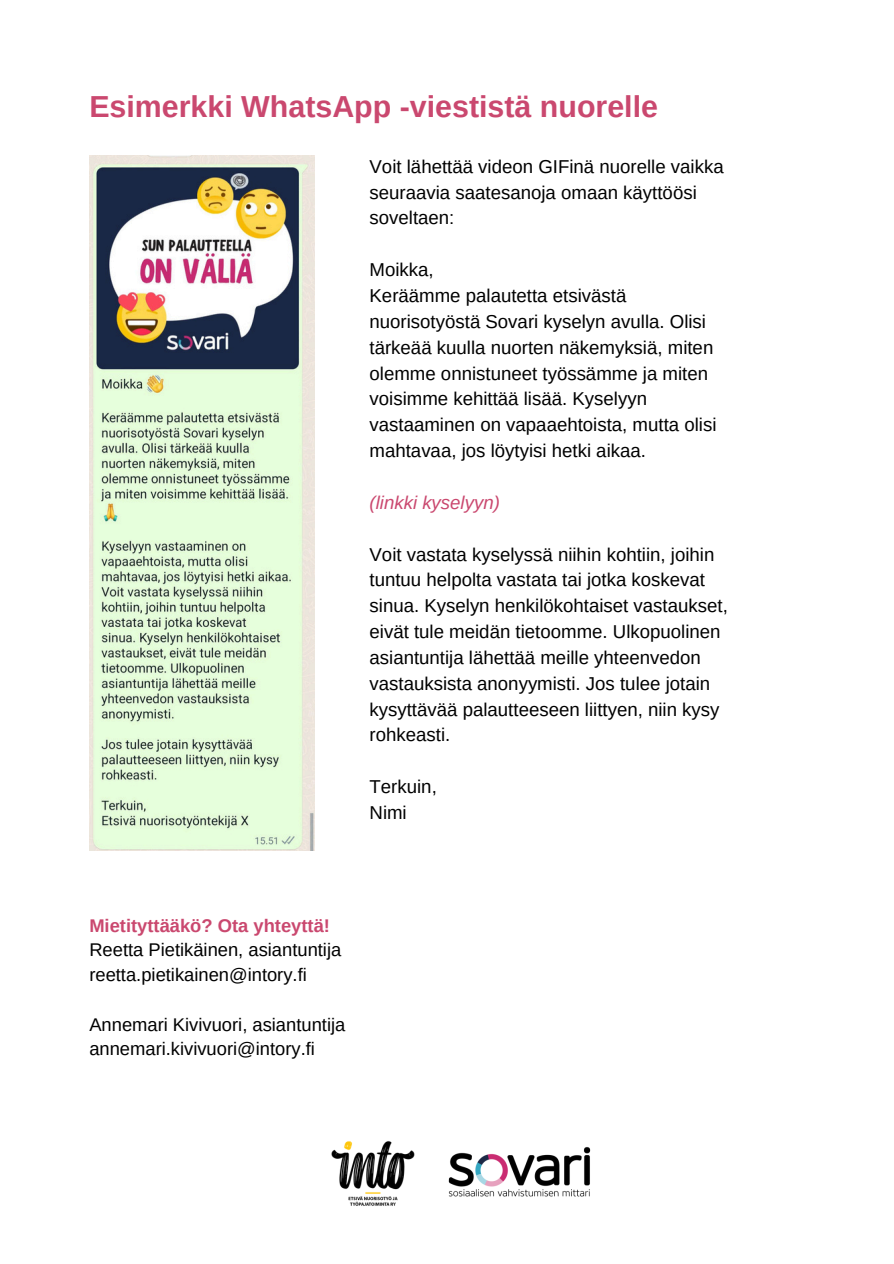
<style>
.page{position:relative;width:894px;height:1264px;background:#fff}
.page>*{position:absolute;margin:0;border:0;box-sizing:border-box;transform-origin:0 0}
.t1{font:700 30.3px "Arimo";color:#ca486f}
.t2{font:18.6px/25.8px "Arimo";color:#000}
.t3{font:italic 18.6px "Arimo";color:#ca486f}
.t4{font:18.3px "Arimo";color:#000}
.t5{font:700 18.3px "Arimo";color:#ca486f}
</style>
<div class="page">
<img style="left:89px;top:156px;width:225px;height:694px">
<img style="left:331px;top:1141px;width:84px;height:65px">
<img style="left:448px;top:1147px;width:143px;height:50px">
<p class="t1" style="left:89px;top:89px;width:570px">Esimerkki WhatsApp -viestistä nuorelle</p>
<p class="t2" style="left:369px;top:153px;width:355px">Voit lähettää videon GIFinä nuorelle vaikka seuraavia saatesanoja omaan käyttöösi soveltaen:</p>
<p class="t2" style="left:369px;top:257px;width:66px">Moikka,</p>
<p class="t2" style="left:369px;top:283px;width:348px">Keräämme palautetta etsivästä nuorisotyöstä Sovari kyselyn avulla. Olisi tärkeää kuulla nuorten näkemyksiä, miten olemme onnistuneet työssämme ja miten voisimme kehittää lisää. Kyselyyn vastaaminen on vapaaehtoista, mutta olisi mahtavaa, jos löytyisi hetki aikaa.</p>
<p class="t3" style="left:369px;top:492px;width:132px">(linkki kyselyyn)</p>
<p class="t2" style="left:369px;top:541px;width:360px">Voit vastata kyselyssä niihin kohtiin, joihin tuntuu helpolta vastata tai jotka koskevat sinua. Kyselyn henkilökohtaiset vastaukset, eivät tule meidän tietoomme. Ulkopuolinen asiantuntija lähettää meille yhteenvedon vastauksista anonyymisti. Jos tulee jotain kysyttävää palautteeseen liittyen, niin kysy rohkeasti.</p>
<p class="t2" style="left:369px;top:773px;width:69px">Terkuin,</p>
<p class="t2" style="left:369px;top:799px;width:39px">Nimi</p>
<p class="t5" style="left:89px;top:915px;width:242px">Mietityttääkö? Ota yhteyttä!</p>
<p class="t4" style="left:89px;top:939px;width:253px">Reetta Pietikäinen, asiantuntija</p>
<p class="t4" style="left:89px;top:964px;width:219px">reetta.pietikainen@intory.fi</p>
<p class="t4" style="left:89px;top:1014px;width:257px">Annemari Kivivuori, asiantuntija</p>
<p class="t4" style="left:89px;top:1038px;width:227px">annemari.kivivuori@intory.fi</p>
</div>
